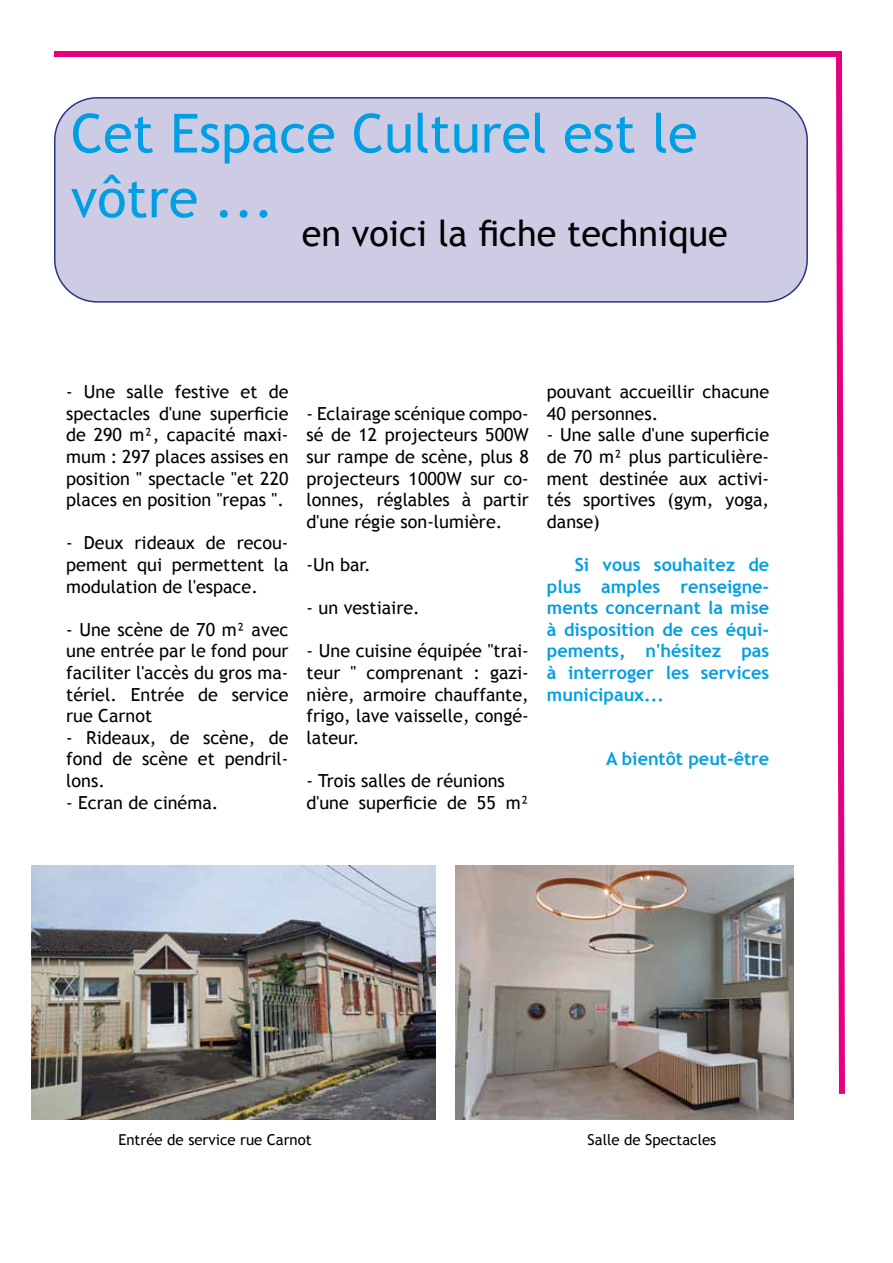
<style>
.page{position:relative;width:893px;height:1263px;background:#fff}
.page>*{position:absolute;margin:0;border:0;box-sizing:border-box;transform-origin:0 0}
.t1{font:54px/64.8px "Trebuchet MS";color:#009fe3}
.t2{font:36px "Trebuchet MS";color:#000}
.t3{font:18px/21.6px "Trebuchet MS";color:#000;text-align:justify}
.t4{font:700 18px/21.6px "Trebuchet MS";color:#009fe3;text-align:justify}
.t5{font:15px "Trebuchet MS";color:#000}
</style>
<div class="page">
<svg style="left:836px;top:51px;width:9px;height:1043px"></svg>
<div style="left:54px;top:51px;width:785px;height:6px;background:#e6007d"></div>
<div style="left:55px;top:98px;width:752px;height:204px;background:#cecce4;border-radius:43px"></div>
<div style="left:54px;top:97px;width:754px;height:206px;border:2px solid #283583;border-radius:43px"></div>
<img style="left:455px;top:865px;width:339px;height:254px">
<img style="left:32px;top:865px;width:403px;height:254px">
<h1 class="t1" style="left:71px;top:102px;width:628px">Cet Espace Culturel est le vôtre ...</h1>
<h2 class="t2" style="left:302px;top:212px;width:428px">en voici la fiche technique</h2>
<p class="t3" style="left:66px;top:381px;width:224px">- Une salle festive et de spectacles d'une superficie de 290 m², capacité maxi&shy;mum : 297 places assises en position " spectacle "et 220 places en position "repas ".</p>
<p class="t3" style="left:66px;top:532px;width:224px">- Deux rideaux de recou&shy;pement qui permettent la modulation de l'espace.</p>
<p class="t3" style="left:66px;top:619px;width:224px">- Une scène de 70 m² avec une entrée par le fond pour faciliter l'accès du gros ma&shy;tériel. Entrée de service rue Carnot</p>
<p class="t3" style="left:66px;top:727px;width:224px">- Rideaux, de scène, de fond de scène et pendril&shy;lons.</p>
<p class="t3" style="left:66px;top:792px;width:154px">- Ecran de cinéma.</p>
<p class="t3" style="left:307px;top:403px;width:224px">- Eclairage scénique compo&shy;sé de 12 projecteurs 500W sur rampe de scène, plus 8 projecteurs 1000W sur co&shy;lonnes, réglables à partir d'une régie son-lumière.</p>
<p class="t3" style="left:307px;top:554px;width:66px">-Un bar.</p>
<p class="t3" style="left:307px;top:597px;width:115px">- un vestiaire.</p>
<p class="t3" style="left:307px;top:640px;width:224px">- Une cuisine équipée "trai&shy;teur " comprenant : gazi&shy;nière, armoire chauffante, frigo, lave vaisselle, congé&shy;lateur.</p>
<p class="t3" style="left:307px;top:770px;width:224px">- Trois salles de réunions d'une superficie de 55 m²</p>
<p class="t3" style="left:547px;top:381px;width:224px">pouvant accueillir chacune<br>40 personnes.</p>
<p class="t3" style="left:547px;top:424px;width:224px">- Une salle d'une superficie de 70 m² plus particulière&shy;ment destinée aux activi&shy;tés sportives (gym, yoga, danse)</p>
<p class="t4" style="left:547px;top:554px;width:224px;text-indent:28px">Si vous souhaitez de plus amples renseigne&shy;ments concernant la mise à disposition de ces équi&shy;pements, n'hésitez pas à interroger les services municipaux...</p>
<p class="t4" style="left:606px;top:748px;width:165px">A bientôt peut-être</p>
<p class="t5" style="left:118px;top:1131px;width:195px">Entrée de service rue Carnot</p>
<p class="t5" style="left:588px;top:1131px;width:130px">Salle de Spectacles</p>
</div>
